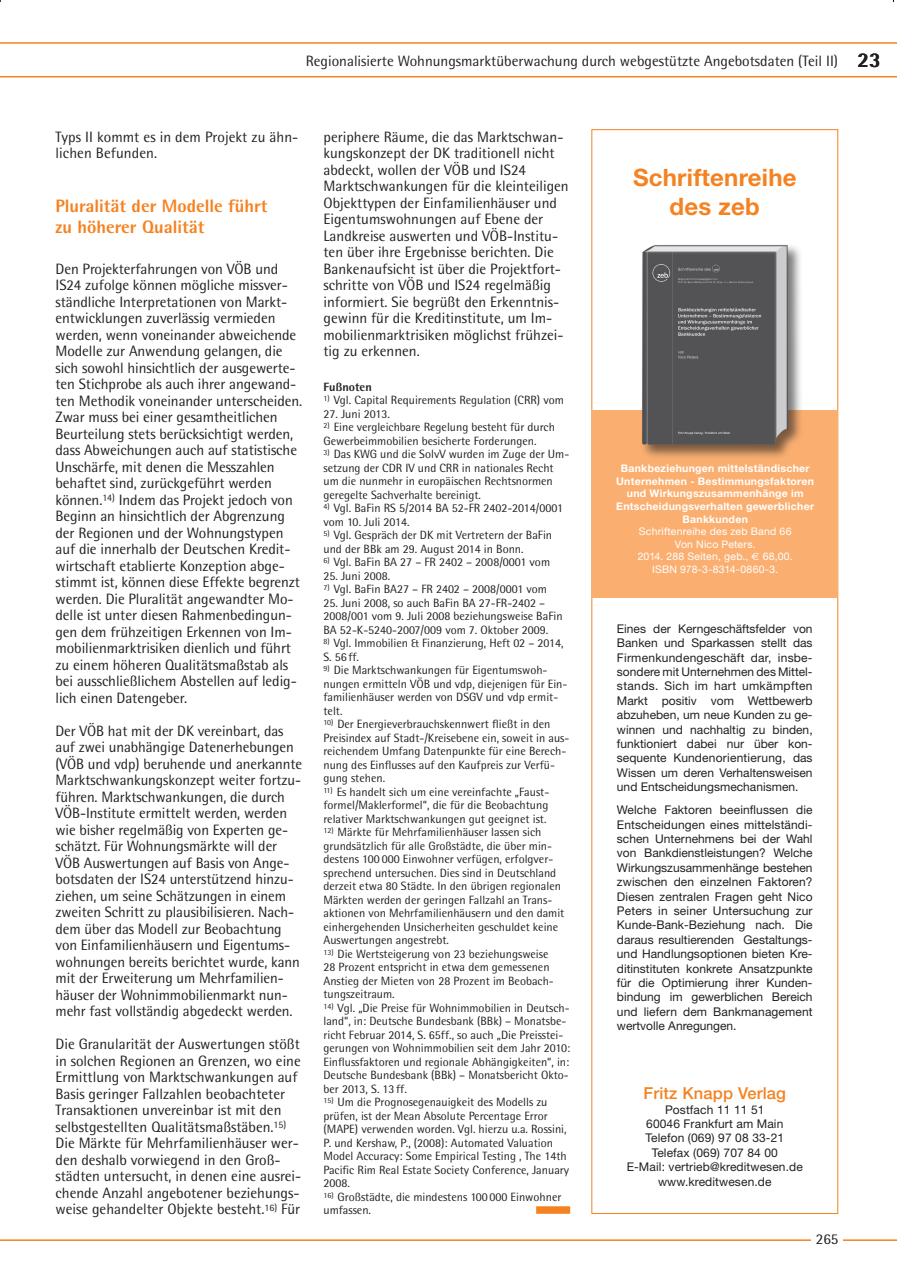
<style>
.page{position:relative;width:897px;height:1278px;background:#fff}
.page>*{position:absolute;margin:0;border:0;box-sizing:border-box;transform-origin:0 0}
.t1{font:700 24px/28.5px "Helvetica Neue";letter-spacing:.01em;color:#f58220;text-align:center}
.t2{font:800 18px/21px "Rotis Semi Sans";color:#f58220}
.t3{font:500 16.5px "Helvetica Neue";letter-spacing:.01em;color:#f58220}
.t4{font:15px/16.5px "Rotis Semi Sans";letter-spacing:-.005em;color:#231f20}
.t5{font:12px/13.5px "Rotis Semi Sans";color:#231f20}
.t6{font:12px/14.4px "Helvetica Neue";letter-spacing:.01em;color:#231f20;text-align:justify}
.t7{font:800 12px "Rotis Semi Sans";color:#231f20}
.t8{font:700 10.5px/12.6px "Helvetica Neue";letter-spacing:.025em;color:#fff;text-align:center}
.t9{font:10.5px/12.6px "Helvetica Neue";letter-spacing:.02em;color:#fff;text-align:center}
.s1{font-weight:800;font-size:21px}
.s2{font-family:"Euro Sans"}
</style>
<div class="page">
<svg style="left:0;top:42px;width:897px;height:35px"></svg>
<hr style="left:0;top:1239px;width:897px;height:2px;background:#f58220">
<div style="left:811px;top:1220px;width:32px;height:31px;background:#fff"></div>
<div style="left:536px;top:1206px;width:34px;height:7px;background:#f58220"></div>
<div style="left:591px;top:410px;width:247px;height:187px;background:#faaf71"></div>
<div style="left:640px;top:243px;width:163px;height:216px;background:#231f20;opacity:.6"></div>
<img style="left:642px;top:245px;width:146px;height:200px">
<p class="t4" style="left:306px;top:52px;width:576px">Regionalisierte Wohnungsmarktüberwachung durch webgestützte Angebotsdaten (Teil II) <span class="s1">23</span></p>
<p class="t4" style="left:56px;top:128px;width:244px">Typs II kommt es in dem Projekt zu ähn&shy;lichen Befunden.</p>
<p class="t2" style="left:56px;top:195px;width:213px">Pluralität der Modelle führt zu höherer Qualität</p>
<p class="t4" style="left:56px;top:260px;width:248px">Den Projekterfahrungen von VÖB und IS24 zufolge können mögliche missver&shy;ständliche Interpretationen von Markt&shy;entwicklungen zuverlässig vermieden werden, wenn voneinander abweichende Modelle zur Anwendung gelangen, die sich sowohl hinsichtlich der ausgewerte&shy;ten Stichprobe als auch ihrer angewand&shy;ten Methodik voneinander unterscheiden.<br>Zwar muss bei einer gesamtheitlichen Beurteilung stets berücksichtigt werden, dass Abweichungen auch auf statistische Unschärfe, mit denen die Messzahlen behaftet sind, zurückgeführt werden können.<sup>14)</sup> Indem das Projekt jedoch von Beginn an hinsichtlich der Abgrenzung der Regionen und der Wohnungstypen auf die innerhalb der Deutschen Kredit&shy;wirtschaft etablierte Konzeption abge&shy;stimmt ist, können diese Effekte begrenzt werden. Die Pluralität angewandter Mo&shy;delle ist unter diesen Rahmenbedingun&shy;gen dem frühzeitigen Erkennen von Im&shy;mobilienmarktrisiken dienlich und führt zu einem höheren Qualitätsmaßstab als bei ausschließlichem Abstellen auf ledig&shy;lich einen Datengeber.</p>
<p class="t4" style="left:56px;top:722px;width:248px">Der VÖB hat mit der DK vereinbart, das auf zwei unabhängige Datenerhebungen (VÖB und vdp) beruhende und anerkannte Marktschwankungskonzept weiter fortzu&shy;führen. Marktschwankungen, die durch VÖB-Institute ermittelt werden, werden wie bisher regelmäßig von Experten ge&shy;schätzt. Für Wohnungsmärkte will der VÖB Auswertungen auf Basis von Ange&shy;botsdaten der IS24 unterstützend hinzu&shy;ziehen, um seine Schätzungen in einem zweiten Schritt zu plausibilisieren. Nach&shy;dem über das Modell zur Beobachtung von Einfamilienhäusern und Eigentums&shy;wohnungen bereits berichtet wurde, kann mit der Erweiterung um Mehrfamilien&shy;häuser der Wohnimmobilienmarkt nun&shy;mehr fast vollständig abgedeckt werden.</p>
<p class="t4" style="left:56px;top:1036px;width:247px">Die Granularität der Auswertungen stößt in solchen Regionen an Grenzen, wo eine Ermittlung von Marktschwankungen auf Basis geringer Fallzahlen beobachteter Transaktionen unvereinbar ist mit den selbstgestellten Qualitätsmaßstäben.<sup>15)<br></sup>Die Märkte für Mehrfamilienhäuser wer&shy;den deshalb vorwiegend in den Groß&shy;städten untersucht, in denen eine ausrei&shy;chende Anzahl angebotener beziehungs&shy;weise gehandelter Objekte besteht.<sup>16)</sup> Für</p>
<p class="t4" style="left:323px;top:128px;width:247px">periphere Räume, die das Marktschwan&shy;kungskonzept der DK traditionell nicht abdeckt, wollen der VÖB und IS24<br>Marktschwankungen für die kleinteiligen Objekttypen der Einfamilienhäuser und Eigentumswohnungen auf Ebene der Landkreise auswerten und VÖB-Institu&shy;ten über ihre Ergebnisse berichten. Die Bankenaufsicht ist über die Projektfort&shy;schritte von VÖB und IS24 regelmäßig informiert. Sie begrüßt den Erkenntnis&shy;gewinn für die Kreditinstitute, um Im&shy;mobilienmarktrisiken möglichst frühzei&shy;tig zu erkennen.</p>
<p class="t7" style="left:323px;top:379px;width:50px">Fußnoten</p>
<p class="t5" style="left:323px;top:393px;width:242px"><sup>1)</sup> Vgl. Capital Requirements Regulation (CRR) vom</p>
<p class="t5" style="left:323px;top:407px;width:68px">27. Juni 2013.</p>
<p class="t5" style="left:323px;top:420px;width:233px"><sup>2)</sup> Eine vergleichbare Regelung besteht für durch<br>Gewerbeimmobilien besicherte Forderungen.</p>
<p class="t5" style="left:323px;top:447px;width:247px"><sup>3)</sup> Das KWG und die SolvV wurden im Zuge der Um&shy;setzung der CDR IV und CRR in nationales Recht um die nunmehr in europäischen Rechtsnormen geregelte Sachverhalte bereinigt.</p>
<p class="t5" style="left:323px;top:501px;width:241px"><sup>4)</sup> Vgl. BaFin RS 5/2014 BA 52-FR 2402-2014/0001 vom 10. Juli 2014.</p>
<p class="t5" style="left:323px;top:528px;width:230px"><sup>5)</sup> Vgl. Gespräch der DK mit Vertretern der BaFin und der BBk am 29. August 2014 in Bonn.</p>
<p class="t5" style="left:323px;top:555px;width:228px"><sup>6)</sup> Vgl. BaFin BA 27 – FR 2402 – 2008/0001 vom</p>
<p class="t5" style="left:323px;top:569px;width:68px">25. Juni 2008.</p>
<p class="t5" style="left:323px;top:582px;width:225px"><sup>7)</sup> Vgl. BaFin BA27 – FR 2402 – 2008/0001 vom</p>
<p class="t5" style="left:323px;top:596px;width:240px">25. Juni 2008, so auch BaFin BA 27-FR-2402 –<br>2008/001 vom 9. Juli 2008 beziehungsweise BaFin<br>BA 52-K-5240-2007/009 vom 7. Oktober 2009.</p>
<p class="t5" style="left:323px;top:636px;width:241px"><sup>8)</sup> Vgl. Immobilien &amp; Finanzierung, Heft 02 – 2014,<br>S. 56ff.</p>
<p class="t5" style="left:323px;top:663px;width:245px"><sup>9)</sup> Die Marktschwankungen für Eigentumswoh&shy;nungen ermitteln VÖB und vdp, diejenigen für Ein&shy;familienhäuser werden von DSGV und vdp ermit&shy;telt.</p>
<p class="t5" style="left:323px;top:717px;width:247px"><sup>10)</sup> Der Energieverbrauchskennwert fließt in den Preisindex auf Stadt-/Kreisebene ein, soweit in aus&shy;reichendem Umfang Datenpunkte für eine Berech&shy;nung des Einflusses auf den Kaufpreis zur Verfü&shy;gung stehen.</p>
<p class="t5" style="left:323px;top:785px;width:226px;text-align:justify"><sup>11)</sup> Es handelt sich um eine vereinfachte „Faust&shy;formel/Maklerformel“, die für die Beobachtung relativer Marktschwankungen gut geeignet ist.</p>
<p class="t5" style="left:323px;top:825px;width:242px"><sup>12)</sup> Märkte für Mehrfamilienhäuser lassen sich grundsätzlich für alle Großstädte, die über min&shy;destens 100 000 Einwohner verfügen, erfolgver&shy;sprechend untersuchen. Dies sind in Deutschland derzeit etwa 80 Städte. In den übrigen regionalen Märkten werden der geringen Fallzahl an Trans&shy;aktionen von Mehrfamilienhäusern und den damit einhergehenden Unsicherheiten geschuldet keine Auswertungen angestrebt.</p>
<p class="t5" style="left:323px;top:947px;width:232px"><sup>13)</sup> Die Wertsteigerung von 23 beziehungsweise 28 Prozent entspricht in etwa dem gemessenen Anstieg der Mieten von 28 Prozent im Beobach&shy;tungszeitraum.</p>
<p class="t5" style="left:323px;top:1001px;width:248px"><sup>14)</sup> Vgl. „Die Preise für Wohnimmobilien in Deutsch&shy;land“, in: Deutsche Bundesbank (BBk) – Monatsbe&shy;richt Februar 2014, S. 65ff., so auch „Die Preisstei&shy;gerungen von Wohnimmobilien seit dem Jahr 2010:<br>Einflussfaktoren und regionale Abhängigkeiten“, in:<br>Deutsche Bundesbank (BBk) – Monatsbericht Okto&shy;ber 2013, S. 13ff.</p>
<p class="t5" style="left:323px;top:1095px;width:247px"><sup>15)</sup> Um die Prognosegenauigkeit des Modells zu prüfen, ist der Mean Absolute Percentage Error (MAPE) verwenden worden. Vgl. hierzu u.a. Rossini, P. und Kershaw, P., (2008): Automated Valuation Model Accuracy: Some Empirical Testing , The 14th Pacific Rim Real Estate Society Conference, January 2008.</p>
<p class="t5" style="left:323px;top:1190px;width:239px"><sup>16)</sup> Großstädte, die mindestens 100000 Einwohner umfassen.</p>
<h1 class="t1" style="left:633px;top:163px;width:165px">Schriftenreihe des zeb</h1>
<p class="t8" style="left:616px;top:462px;width:199px">Bankbeziehungen mittelständischer<br>Unternehmen - Bestimmungsfaktoren und Wirkungszusammenhänge im<br>Entscheidungsverhalten gewerblicher<br>Bankkunden</p>
<p class="t9" style="left:637px;top:525px;width:157px">Schriftenreihe des zeb Band 66<br>Von Nico Peters.<br>2014. 288 Seiten, geb., <span class="s2">E</span> 68,00.<br>ISBN 978-3-8314-0860-3.</p>
<p class="t6" style="left:617px;top:621px;width:197px">Eines der Kerngeschäftsfelder von Banken und Sparkassen stellt das Firmenkundengeschäft dar, insbe&shy;sondere mit Unternehmen des Mittel&shy;stands. Sich im hart umkämpften Markt positiv vom Wettbewerb abzuheben, um neue Kunden zu ge&shy;winnen und nachhaltig zu binden, funktioniert dabei nur über kon&shy;sequente Kundenorientierung, das Wissen um deren Verhaltensweisen und Entscheidungsmechanismen.</p>
<p class="t6" style="left:617px;top:802px;width:197px">Welche Faktoren beeinflussen die Entscheidungen eines mittelständi&shy;schen Unternehmens bei der Wahl von Bankdienstleistungen? Welche Wirkungszusammenhänge bestehen zwischen den einzelnen Faktoren?<br>Diesen zentralen Fragen geht Nico Peters in seiner Untersuchung zur Kunde-Bank-Beziehung nach. Die daraus resultierenden Gestaltungs&shy;und Handlungsoptionen bieten Kre&shy;ditinstituten konkrete Ansatzpunkte für die Optimierung ihrer Kunden&shy;bindung im gewerblichen Bereich und liefern dem Bankmanagement wertvolle Anregungen.</p>
<p class="t3" style="left:643px;top:1083px;width:144px">Fritz Knapp Verlag</p>
<p class="t6" style="left:627px;top:1102px;width:178px;text-align:center">Postfach 11 11 51<br>60046 Frankfurt am Main<br>Telefon (069) 97 08 33-21<br>Telefax (069) 707 84 00<br>E-Mail: vertrieb@kreditwesen.de www.kreditwesen.de</p>
<p class="t4" style="left:816px;top:1230px;width:24px">265</p>
</div>
